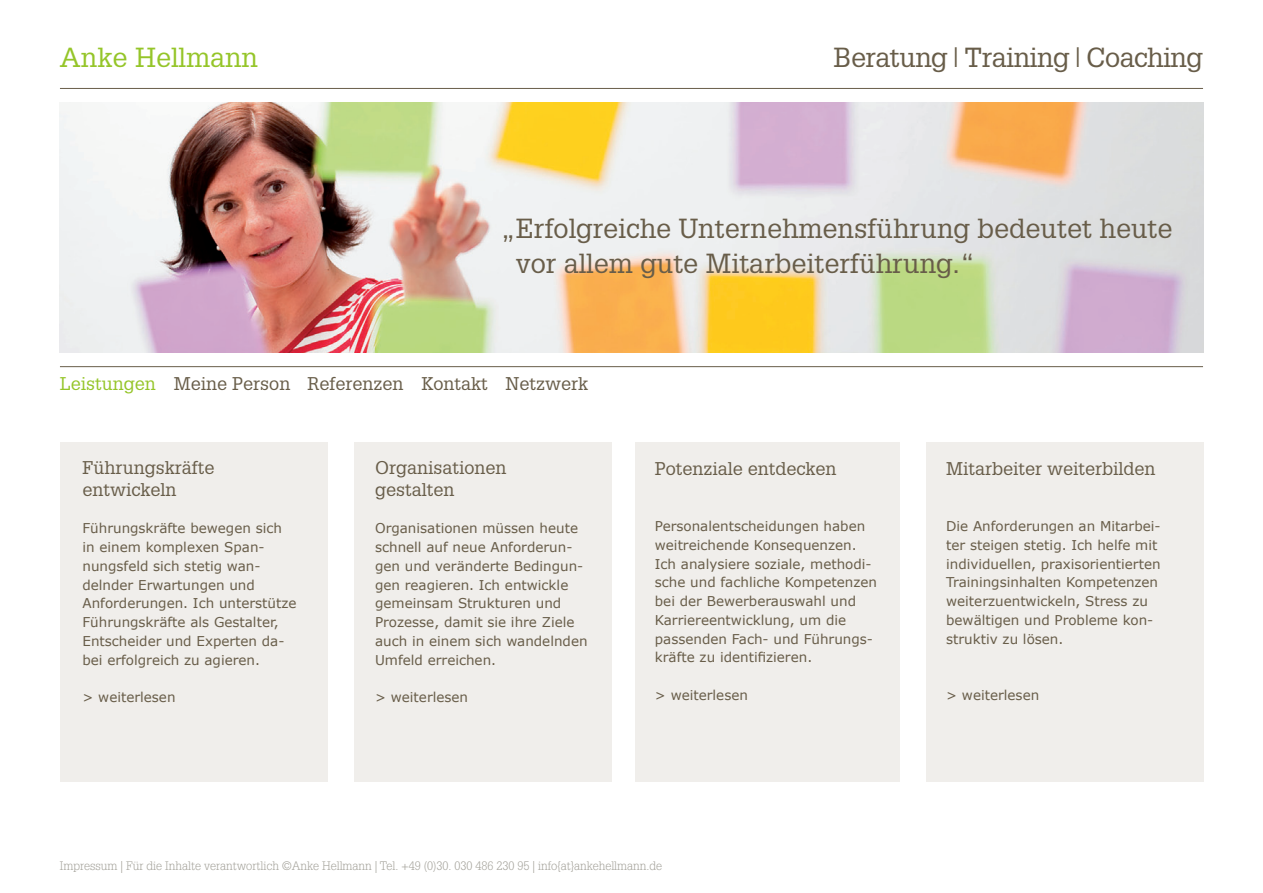
<style>
.page{position:relative;width:1263px;height:893px;background:#fff}
.page>*{position:absolute;margin:0;border:0;box-sizing:border-box;transform-origin:0 0}
.t1{font:27px/34.5px "Glypha LT Std";color:#685d49}
.t2{font:27px "Glypha LT Std";letter-spacing:-.02em;color:#685d49}
.t3{font:27px "Glypha LT Std";color:#95c529}
.t4{font:18px/21.6px "Glypha LT Std";color:#685d49}
.t5{font:13.5px/18.8px "Verdana";color:#685d49}
.t6{font:300 12px "Glypha LT Std";color:#a19f97}
.s1{color:#95c529}
</style>
<div class="page">
<hr style="left:60px;top:88px;width:1143px;height:1px;background:#685d49">
<hr style="left:60px;top:366px;width:1143px;height:1px;background:#685d49">
<img style="left:60px;top:102px;width:1143px;height:251px">
<div style="left:60px;top:442px;width:267px;height:340px;background:#f0eeeb"></div>
<div style="left:354px;top:442px;width:257px;height:340px;background:#f0eeeb"></div>
<div style="left:636px;top:442px;width:264px;height:340px;background:#f0eeeb"></div>
<div style="left:926px;top:442px;width:277px;height:340px;background:#f0eeeb"></div>
<h1 class="t3" style="left:60px;top:41px;width:200px">Anke Hellmann</h1>
<h1 class="t2" style="left:833px;top:41px;width:371px">Beratung|Training|Coaching</h1>
<h1 class="t1" style="left:516px;top:211px;width:658px;text-indent:-15px">„Erfolgreiche Unternehmensführung bedeutet heute vor allem gute Mitarbeiterführung.“</h1>
<h2 class="t4" style="left:60px;top:372px;width:530px"><span class="s1">Leistungen</span> Meine Person Referenzen Kontakt Netzwerk</h2>
<h2 class="t4" style="left:82px;top:457px;width:133px">Führungskräfte entwickeln</h2>
<p class="t5" style="left:82px;top:519px;width:215px">Führungskräfte bewegen sich in einem komplexen Span&shy;nungsfeld sich stetig wan&shy;delnder Erwartungen und<br>Anforderungen. Ich unterstütze<br>Führungskräfte als Gestalter,<br>Entscheider und Experten da&shy;bei erfolgreich zu agieren.</p>
<p class="t5" style="left:82px;top:687px;width:95px">&gt; weiterlesen</p>
<h2 class="t4" style="left:375px;top:457px;width:133px">Organisationen gestalten</h2>
<p class="t5" style="left:375px;top:519px;width:214px">Organisationen müssen heute schnell auf neue Anforderun&shy;gen und veränderte Bedingun&shy;gen reagieren. Ich entwickle gemeinsam Strukturen und<br>Prozesse, damit sie ihre Ziele auch in einem sich wandelnden<br>Umfeld erreichen.</p>
<p class="t5" style="left:375px;top:687px;width:95px">&gt; weiterlesen</p>
<h2 class="t4" style="left:655px;top:457px;width:183px">Potenziale entdecken</h2>
<p class="t5" style="left:655px;top:516px;width:224px">Personalentscheidungen haben weitreichende Konsequenzen.<br>Ich analysiere soziale, methodi&shy;sche und fachliche Kompetenzen bei der Bewerberauswahl und<br>Karriereentwicklung, um die passenden Fach- und Führungs&shy;kräfte zu identifizieren.</p>
<p class="t5" style="left:655px;top:685px;width:95px">&gt; weiterlesen</p>
<p class="t6" style="left:60px;top:859px;width:604px">Impressum | Für die Inhalte verantwortlich ©Anke Hellmann | Tel. +49 (0)30. 030 486 230 95 | info{at}ankehellmann.de</p>
<h2 class="t4" style="left:946px;top:457px;width:211px">Mitarbeiter weiterbilden</h2>
<p class="t5" style="left:946px;top:516px;width:216px">Die Anforderungen an Mitarbei&shy;ter steigen stetig. Ich helfe mit individuellen, praxisorientierten<br>Trainingsinhalten Kompetenzen weiterzuentwickeln, Stress zu bewältigen und Probleme kon&shy;struktiv zu lösen.</p>
<p class="t5" style="left:946px;top:685px;width:95px">&gt; weiterlesen</p>
</div>
